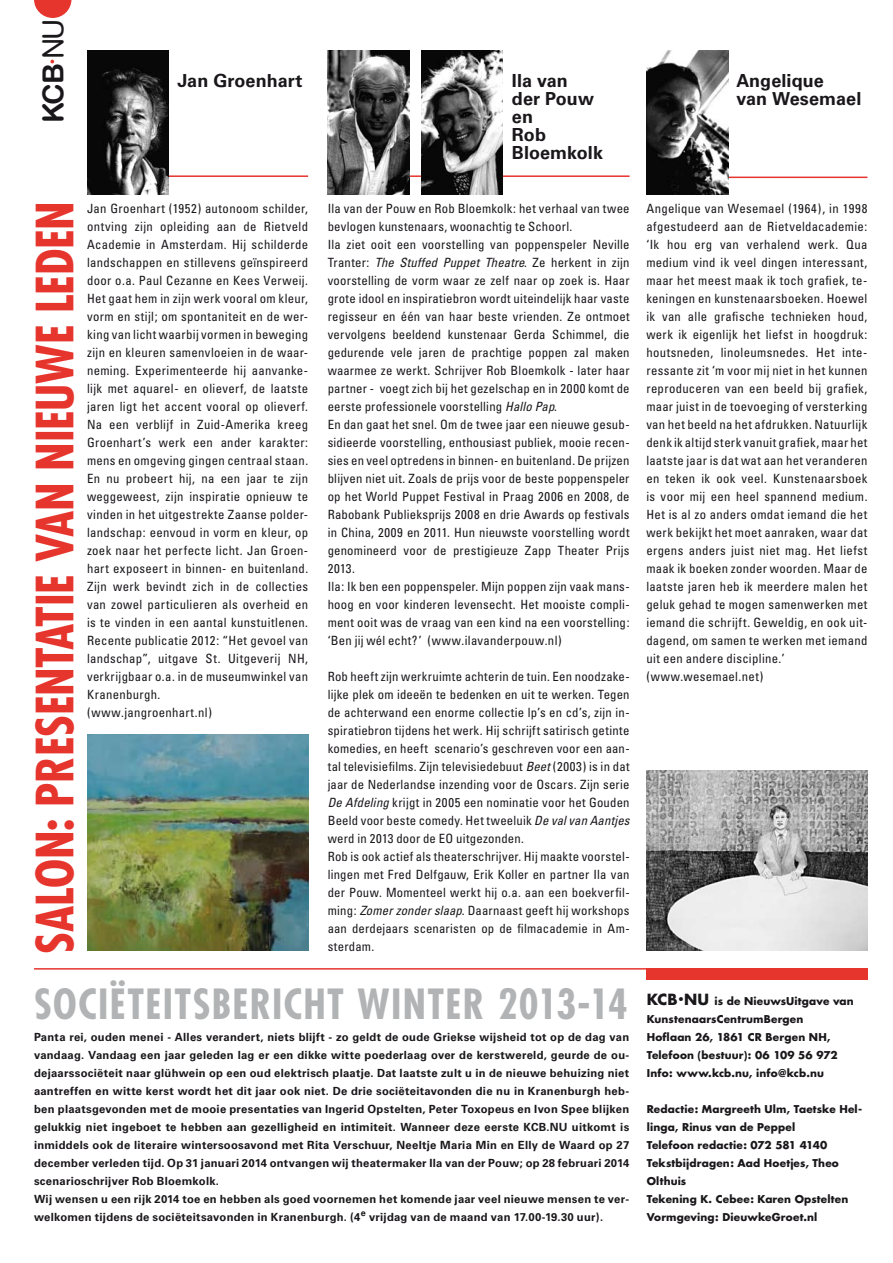
<style>
.page{position:relative;width:893px;height:1263px;background:#fff}
.page>*{position:absolute;margin:0;border:0;box-sizing:border-box;transform-origin:0 0}
.t1{font:700 condensed 49.95px "Futura";letter-spacing:-.005em;color:#e5352d}
.t2{font:700 condensed 40.5px "Futura";letter-spacing:.035em;color:#b1b3b4}
.t3{font:29.1px "Arial Rounded Bold PL";color:#1a171b}
.t4{font:700 18px/18px "Univers";letter-spacing:.005em;color:#1a171b}
.t5{font:condensed 12.75px/18px "Univers";letter-spacing:.02em;color:#1a171b}
.t6{font:700 11.25px/18px "Univers";letter-spacing:.025em;color:#1a171b}
.t7{font:700 10.5px/18px "Futura";letter-spacing:.015em;color:#1a171b}
.s1{font-family:"Arial Rounded PL"}
.s2{font-style:italic}
.s3{font-size:15px}
</style>
<div class="page">
<img style="left:646px;top:771px;width:221px;height:180px">
<hr style="left:87px;top:175px;width:221px;height:2px;background:#e5352d">
<hr style="left:349px;top:175px;width:281px;height:2px;background:#e5352d">
<hr style="left:646px;top:177px;width:221px;height:1px;background:#e5352d">
<img style="left:87px;top:735px;width:221px;height:216px">
<img style="left:646px;top:51px;width:82px;height:144px">
<img style="left:328px;top:51px;width:81px;height:144px">
<img style="left:421px;top:51px;width:82px;height:144px">
<img style="left:87px;top:51px;width:82px;height:144px">
<hr style="left:34px;top:968px;width:833px;height:1px;background:#e5352d">
<svg style="left:34px;top:0;width:37px;height:18px"></svg>
<svg style="left:50px;top:60px;width:4px;height:3px"></svg>
<div style="left:646px;top:968px;width:221px;height:12px;background:#e5352d"></div>
<h3 class="t3" style="left:36px;top:123px;width:106px;rotate:-90deg">KCB <span class="s1">NU</span></h3>
<h3 class="t4" style="left:177px;top:72px;width:126px">Jan Groenhart</h3>
<h3 class="t4" style="left:736px;top:72px;width:127px">Angelique<br>van Wesemael</h3>
<h3 class="t4" style="left:512px;top:72px;width:93px">Ila van<br>der Pouw en<br>Rob<br>Bloemkolk</h3>
<h1 class="t1" style="left:24px;top:954px;width:754px;rotate:-90deg">SALON: PRESENTATIE VAN NIEUWE LEDEN</h1>
<p class="t5" style="left:87px;top:199px;width:223px">Jan Groenhart (1952) autonoom schilder, ontving zijn opleiding aan de Rietveld Academie in Amsterdam. Hij schilderde landschappen en stillevens geïnspireerd door o.a. Paul Cezanne en Kees Verweij.<br>Het gaat hem in zijn werk vooral om kleur, vorm en stijl; om spontaniteit en de wer&shy;king van licht waarbij vormen in beweging zijn en kleuren samenvloeien in de waar&shy;neming. Experimenteerde hij aanvanke&shy;lijk met aquarel- en olieverf, de laatste jaren ligt het accent vooral op olieverf.<br>Na een verblijf in Zuid-Amerika kreeg Groenhart’s werk een ander karakter: mens en omgeving gingen centraal staan.<br>En nu probeert hij, na een jaar te zijn weggeweest, zijn inspiratie opnieuw te vinden in het uitgestrekte Zaanse polder&shy;landschap: eenvoud in vorm en kleur, op zoek naar het perfecte licht. Jan Groen&shy;hart exposeert in binnen- en buitenland.<br>Zijn werk bevindt zich in de collecties van zowel particulieren als overheid en is te vinden in een aantal kunstuitlenen.<br>Recente publicatie 2012: “Het gevoel van landschap”, uitgave St. Uitgeverij NH, verkrijgbaar o.a. in de museumwinkel van Kranenburgh.<br>(www.jangroenhart.nl)</p>
<p class="t5" style="left:328px;top:199px;width:303px">Ila van der Pouw en Rob Bloemkolk: het verhaal van twee bevlogen kunstenaars, woonachtig te Schoorl.<br>Ila ziet ooit een voorstelling van poppenspeler Neville Tranter: <span class="s2">The Stuffed Puppet Theatre</span>. Ze herkent in zijn voorstelling de vorm waar ze zelf naar op zoek is. Haar grote idool en inspiratiebron wordt uiteindelijk haar vaste regisseur en één van haar beste vrienden. Ze ontmoet vervolgens beeldend kunstenaar Gerda Schimmel, die gedurende vele jaren de prachtige poppen zal maken waarmee ze werkt. Schrijver Rob Bloemkolk - later haar partner - voegt zich bij het gezelschap en in 2000 komt de eerste professionele voorstelling <span class="s2">Hallo Pap</span>.<br>En dan gaat het snel. Om de twee jaar een nieuwe gesub&shy;sidieerde voorstelling, enthousiast publiek, mooie recen&shy;sies en veel optredens in binnen- en buitenland. De prijzen blijven niet uit. Zoals de prijs voor de beste poppenspeler op het World Puppet Festival in Praag 2006 en 2008, de Rabobank Publieksprijs 2008 en drie Awards op festivals in China, 2009 en 2011. Hun nieuwste voorstelling wordt genomineerd voor de prestigieuze Zapp Theater Prijs 2013.<br>Ila: Ik ben een poppenspeler. Mijn poppen zijn vaak mans&shy;hoog en voor kinderen levensecht. Het mooiste compli&shy;ment ooit was de vraag van een kind na een voorstelling: ‘Ben jij wél echt?’ (www.ilavanderpouw.nl)</p>
<p class="t5" style="left:328px;top:667px;width:303px">Rob heeft zijn werkruimte achterin de tuin. Een noodzake&shy;lijke plek om ideeën te bedenken en uit te werken. Tegen de achterwand een enorme collectie lp’s en cd’s, zijn in&shy;spiratiebron tijdens het werk. Hij schrijft satirisch getinte komedies, en heeft scenario’s geschreven voor een aan&shy;tal televisiefilms. Zijn televisiedebuut <span class="s2">Beet</span> (2003) is in dat jaar de Nederlandse inzending voor de Oscars. Zijn serie <span class="s2">De Afdeling</span> krijgt in 2005 een nominatie voor het Gouden Beeld voor beste comedy. Het tweeluik <span class="s2">De val van Aantjes </span>werd in 2013 door de EO uitgezonden.<br>Rob is ook actief als theaterschrijver. Hij maakte voorstel&shy;lingen met Fred Delfgauw, Erik Koller en partner Ila van der Pouw. Momenteel werkt hij o.a. aan een boekverfil&shy;ming: <span class="s2">Zomer zonder slaap</span>. Daarnaast geeft hij workshops aan derdejaars scenaristen op de filmacademie in Am&shy;sterdam.</p>
<p class="t5" style="left:646px;top:199px;width:223px">Angelique van Wesemael (1964), in 1998 afgestudeerd aan de Rietveldacademie: ‘Ik hou erg van verhalend werk. Qua medium vind ik veel dingen interessant, maar het meest maak ik toch grafiek, te&shy;keningen en kunstenaarsboeken. Hoewel ik van alle grafische technieken houd, werk ik eigenlijk het liefst in hoogdruk: houtsneden, linoleumsnedes. Het inte&shy;ressante zit ‘m voor mij niet in het kunnen reproduceren van een beeld bij grafiek, maar juist in de toevoeging of versterking van het beeld na het afdrukken. Natuurlijk denk ik altijd sterk vanuit grafiek, maar het laatste jaar is dat wat aan het veranderen en teken ik ook veel. Kunstenaarsboek is voor mij een heel spannend medium.<br>Het is al zo anders omdat iemand die het werk bekijkt het moet aanraken, waar dat ergens anders juist niet mag. Het liefst maak ik boeken zonder woorden. Maar de laatste jaren heb ik meerdere malen het geluk gehad te mogen samenwerken met iemand die schrijft. Geweldig, en ook uit&shy;dagend, om samen te werken met iemand uit een andere discipline.’ (www.wesemael.net)</p>
<h2 class="t2" style="left:34px;top:979px;width:595px">SOCIËTEITSBERICHT WINTER 2013-14</h2>
<p class="t6" style="left:34px;top:1028px;width:597px">Panta rei, ouden menei - Alles verandert, niets blijft - zo geldt de oude Griekse wijsheid tot op de dag van vandaag. Vandaag een jaar geleden lag er een dikke witte poederlaag over de kerstwereld, geurde de ou&shy;dejaarssociëteit naar glühwein op een oud elektrisch plaatje. Dat laatste zult u in de nieuwe behuizing niet aantreffen en witte kerst wordt het dit jaar ook niet. De drie sociëteitavonden die nu in Kranenburgh heb&shy;ben plaatsgevonden met de mooie presentaties van Ingerid Opstelten, Peter Toxopeus en Ivon Spee blijken gelukkig niet ingeboet te hebben aan gezelligheid en intimiteit. Wanneer deze eerste KCB.NU uitkomt is inmiddels ook de literaire wintersoosavond met Rita Verschuur, Neeltje Maria Min en Elly de Waard op 27 december verleden tijd. Op 31 januari 2014 ontvangen wij theatermaker Ila van der Pouw; op 28 februari 2014 scenarioschrijver Rob Bloemkolk.<br>Wij wensen u een rijk 2014 toe en hebben als goed voornemen het komende jaar veel nieuwe mensen te ver&shy;welkomen tijdens de sociëteitsavonden in Kranenburgh. (4<sup>e</sup> vrijdag van de maand van 17.00-19.30 uur).</p>
<p class="t7" style="left:647px;top:992px;width:209px"><span class="s3">KCB</span>•<span class="s3">NU</span> is de NieuwsUitgave van<br>KunstenaarsCentrumBergen<br>Hoflaan 26, 1861 CR Bergen NH,<br>Telefoon (bestuur): 06 109 56 972<br>Info: www.kcb.nu, info@kcb.nu</p>
<p class="t7" style="left:647px;top:1100px;width:217px">Redactie: Margreeth Ulm, Taetske Hel&shy;linga, Rinus van de Peppel<br>Telefoon redactie: 072 581 4140<br>Tekstbijdragen: Aad Hoetjes, Theo<br>Olthuis<br>Tekening K. Cebee: Karen Opstelten<br>Vormgeving: DieuwkeGroet.nl</p>
</div>
